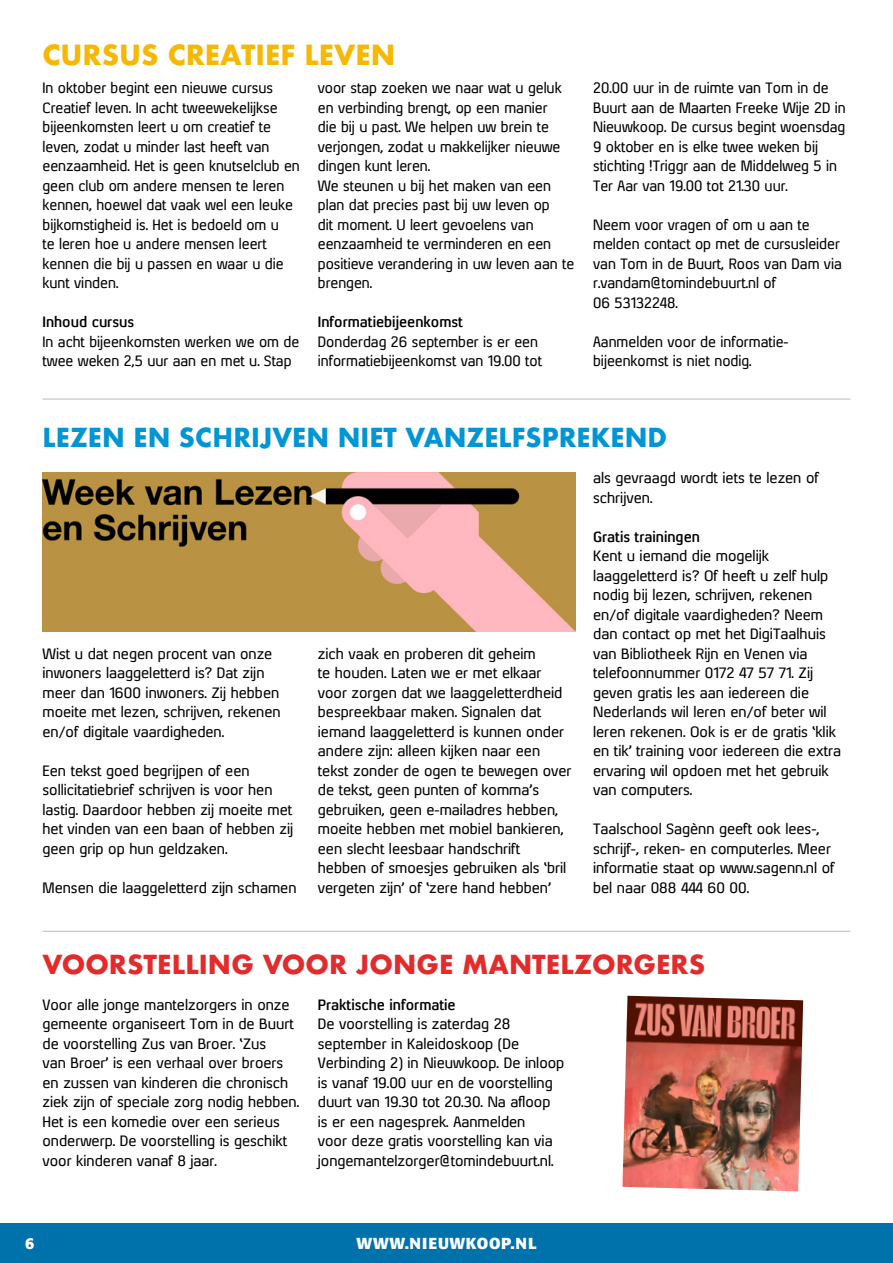
<style>
.page{position:relative;width:893px;height:1263px;background:#fff}
.page>*{position:absolute;margin:0;border:0;box-sizing:border-box;transform-origin:0 0}
.Titel{font:700 27px "Futura";color:#f6b805}
.Titel-2{font:700 25.5px "Futura";color:#0096d5}
.Titel-3{font:700 25.5px "Futura";color:#e42b2b}
.t1{font:700 15.75px "Formata";letter-spacing:.05em;color:#fff}
.Platte_tekst{font:14.25px/19.5px "Xenu";color:#000}
.Tussenkopjes{font:700 14.25px "Xenu";color:#000}
.tussenkop_los{font:700 14.25px "Xenu";color:#000}
</style>
<div class="page">
<hr style="left:43px;top:399px;width:807px;height:1px;background:#bcbcba">
<hr style="left:43px;top:931px;width:807px;height:1px;background:#bcbcba">
<img style="left:622px;top:996px;width:181px;height:195px">
<img style="left:43px;top:472px;width:532px;height:159px">
<div style="left:0;top:1224px;width:893px;height:39px;background:#0072ab"></div>
<p class="Titel" style="left:43px;top:35px;width:354px">CURSUS CREATIEF LEVEN</p>
<p class="Platte_tekst" style="left:43px;top:78px;width:259px">In oktober begint een nieuwe cursus Creatief leven. In acht tweewekelijkse bijeenkomsten leert u om creatief te leven, zodat u minder last heeft van eenzaamheid. Het is geen knutselclub en geen club om andere mensen te leren kennen, hoewel dat vaak wel een leuke bijkomstigheid is. Het is bedoeld om u<br>te leren hoe u andere mensen leert kennen die bij u passen en waar u die kunt vinden.</p>
<p class="tussenkop_los" style="left:43px;top:313px;width:93px">Inhoud cursus</p>
<p class="Platte_tekst" style="left:43px;top:331px;width:258px">In acht bijeenkomsten werken we om de twee weken 2,5 uur aan en met u. Stap</p>
<p class="Platte_tekst" style="left:318px;top:78px;width:245px">voor stap zoeken we naar wat u geluk en verbinding brengt, op een manier die bij u past. We helpen uw brein te verjongen, zodat u makkelijker nieuwe dingen kunt leren.</p>
<p class="Platte_tekst" style="left:318px;top:175px;width:258px">We steunen u bij het maken van een plan dat precies past bij uw leven op<br>dit moment. U leert gevoelens van eenzaamheid te verminderen en een positieve verandering in uw leven aan te brengen.</p>
<p class="tussenkop_los" style="left:318px;top:313px;width:147px">Informatiebijeenkomst</p>
<p class="Platte_tekst" style="left:318px;top:331px;width:226px">Donderdag 26 september is er een informatiebijeenkomst van 19.00 tot</p>
<p class="Platte_tekst" style="left:593px;top:78px;width:254px">20.00 uur in de ruimte van Tom in de Buurt aan de Maarten Freeke Wije 2D in Nieuwkoop. De cursus begint woensdag 9 oktober en is elke twee weken bij stichting !Triggr aan de Middelweg 5 in Ter Aar van 19.00 tot 21.30 uur.</p>
<p class="Platte_tekst" style="left:593px;top:214px;width:250px">Neem voor vragen of om u aan te melden contact op met de cursusleider van Tom in de Buurt, Roos van Dam via r.vandam@tomindebuurt.nl of<br>06 53132248.</p>
<p class="Platte_tekst" style="left:593px;top:331px;width:196px">Aanmelden voor de informatie&shy;bijeenkomst is niet nodig.</p>
<p class="Titel-2" style="left:43px;top:419px;width:626px">LEZEN EN SCHRIJVEN NIET VANZELFSPREKEND</p>
<p class="Platte_tekst" style="left:43px;top:643px;width:240px">Wist u dat negen procent van onze inwoners laaggeletterd is? Dat zijn meer dan 1600 inwoners. Zij hebben moeite met lezen, schrijven, rekenen en/of digitale vaardigheden.</p>
<p class="Platte_tekst" style="left:43px;top:760px;width:252px">Een tekst goed begrijpen of een sollicitatiebrief schrijven is voor hen lastig. Daardoor hebben zij moeite met het vinden van een baan of hebben zij geen grip op hun geldzaken.</p>
<p class="Platte_tekst" style="left:43px;top:877px;width:256px">Mensen die laaggeletterd zijn schamen</p>
<p class="Platte_tekst" style="left:318px;top:643px;width:255px">zich vaak en proberen dit geheim<br>te houden. Laten we er met elkaar voor zorgen dat we laaggeletterdheid bespreekbaar maken. Signalen dat iemand laaggeletterd is kunnen onder andere zijn: alleen kijken naar een tekst zonder de ogen te bewegen over de tekst, geen punten of komma’s gebruiken, geen e-mailadres hebben, moeite hebben met mobiel bankieren, een slecht leesbaar handschrift hebben of smoesjes gebruiken als ‘bril vergeten zijn’ of ‘zere hand hebben’</p>
<p class="Platte_tekst" style="left:593px;top:468px;width:227px">als gevraagd wordt iets te lezen of schrijven.</p>
<p class="Tussenkopjes" style="left:593px;top:528px;width:108px">Gratis trainingen</p>
<p class="Platte_tekst" style="left:593px;top:546px;width:250px">Kent u iemand die mogelijk laaggeletterd is? Of heeft u zelf hulp nodig bij lezen, schrijven, rekenen en/of digitale vaardigheden? Neem dan contact op met het DigiTaalhuis van Bibliotheek Rijn en Venen via telefoonnummer 0172 47 57 71. Zij geven gratis les aan iedereen die Nederlands wil leren en/of beter wil leren rekenen. Ook is er de gratis ‘klik en tik’ training voor iedereen die extra ervaring wil opdoen met het gebruik van computers.</p>
<p class="Platte_tekst" style="left:593px;top:819px;width:243px">Taalschool Sagènn geeft ook lees-, schrijf-, reken- en computerles. Meer informatie staat op www.sagenn.nl of bel naar 088 444 60 00.</p>
<p class="Titel-3" style="left:43px;top:945px;width:664px">VOORSTELLING VOOR JONGE MANTELZORGERS</p>
<p class="Platte_tekst" style="left:43px;top:994px;width:258px">Voor alle jonge mantelzorgers in onze gemeente organiseert Tom in de Buurt de voorstelling Zus van Broer. ‘Zus<br>van Broer’ is een verhaal over broers en zussen van kinderen die chronisch ziek zijn of speciale zorg nodig hebben.<br>Het is een komedie over een serieus onderwerp. De voorstelling is geschikt voor kinderen vanaf 8 jaar.</p>
<p class="Tussenkopjes" style="left:318px;top:996px;width:139px">Praktische informatie</p>
<p class="Platte_tekst" style="left:318px;top:1014px;width:248px">De voorstelling is zaterdag 28 september in Kaleidoskoop (De Verbinding 2) in Nieuwkoop. De inloop is vanaf 19.00 uur en de voorstelling duurt van 19.30 tot 20.30. Na afloop<br>is er een nagesprek. Aanmelden<br>voor deze gratis voorstelling kan via jongemantelzorger@tomindebuurt.nl.</p>
<p class="t1" style="left:25px;top:1233px;width:11px">6</p>
<p class="t1" style="left:356px;top:1233px;width:182px">WWW.NIEUWKOOP.NL</p>
</div>
